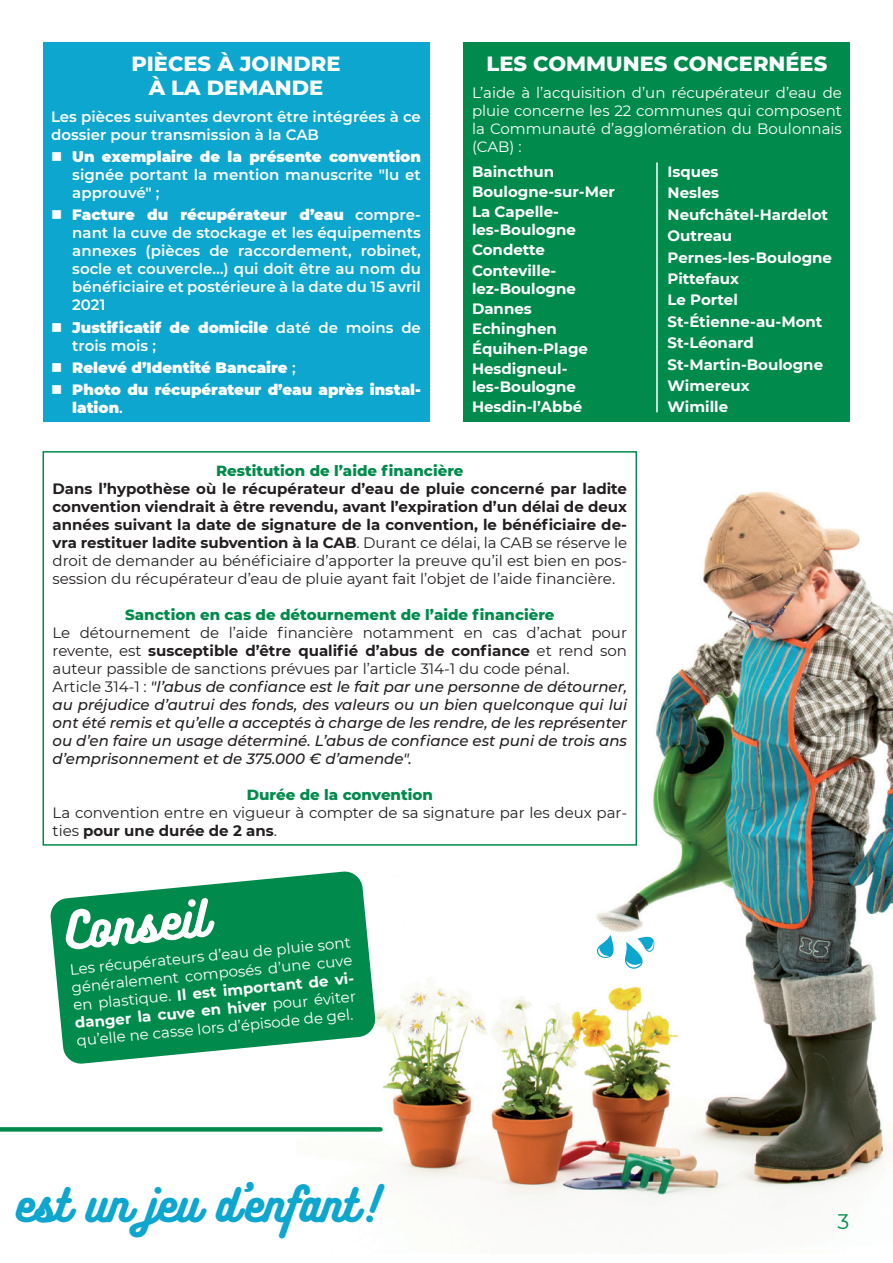
<style>
.page{position:relative;width:893px;height:1263px;background:#fff}
.page>*{position:absolute;margin:0;border:0;box-sizing:border-box;transform-origin:0 0}
.t1{font:46.05px "Bukhari Script";color:#fff}
.t2{font:42px "Bukhari Script";color:#0ca6cf}
.t3{font:800 21px/24px "Montserrat";color:#fff;text-align:center}
.t4{font:21px "Montserrat";color:#008b4c}
.t5{font:italic 500 15px/18px "Montserrat";color:#231f20}
.t6{font:600 15px/18px "Montserrat";color:#fff}
.t7{font:700 15px/18px "Montserrat";color:#231f20;text-align:justify}
.t8{font:15px/18px "Montserrat";color:#fff;text-align:justify}
.t9{font:700 15px/21.5px "Montserrat";color:#fff}
.t10{font:800 15px "Montserrat";color:#008b4c}
.t11{font:15px/18px "Montserrat";color:#231f20}
.t12{font:900 15px/18px "Montserrat";color:#fff}
.s1{font-weight:900}
.s2{font-weight:600}
.s3{font-weight:400}
.s4{font-weight:400;font-style:normal}
.s5{font-weight:700;font-style:normal}
.s6{font-weight:700}
</style>
<div class="page">
<img style="left:296px;top:396px;width:597px;height:814px">
<svg style="left:597px;top:935px;width:18px;height:23px"></svg>
<svg style="left:622px;top:936px;width:33px;height:34px"></svg>
<div style="left:43px;top:43px;width:386px;height:379px;background:#0ca6cf"></div>
<div style="left:463px;top:43px;width:387px;height:379px;background:#008b4c"></div>
<div style="left:43px;top:451px;width:594px;height:395px;border:2px solid #008b4c"></div>
<svg style="left:0;top:1127px;width:380px;height:4px;background:#088f52"></svg>
<svg style="left:50px;top:871px;width:326px;height:193px;fill:#008b4c"></svg>
<hr style="left:656px;top:162px;width:2px;height:250px;background:#fff">
<h3 class="t3" style="left:132px;top:51px;width:210px">PIÈCES À JOINDRE<br>À LA DEMANDE</h3>
<p class="t6" style="left:51px;top:107px;width:371px">Les pièces suivantes devront être intégrées à ce dossier pour transmission à la CAB</p>
<p class="t6" style="left:72px;top:147px;width:350px;text-align:justify;text-indent:-21px">■ <span class="s1">Un exemplaire de la présente convention </span>signée portant la mention manuscrite "lu et approuvé" ;</p>
<p class="t6" style="left:72px;top:205px;width:350px;text-align:justify;text-indent:-21px">■ <span class="s1">Facture du récupérateur d’eau</span> compre&shy;nant la cuve de stockage et les équipements annexes (pièces de raccordement, robinet, socle et couvercle…) qui doit être au nom du bénéficiaire et postérieure à la date du 15 avril 2021</p>
<p class="t6" style="left:72px;top:318px;width:350px;text-indent:-21px">■ <span class="s1">Justificatif de domicile</span> daté de moins de trois mois ;</p>
<p class="t12" style="left:51px;top:358px;width:246px">■ Relevé d’Identité Bancaire <span class="s2">;</span></p>
<p class="t12" style="left:72px;top:380px;width:350px;text-indent:-21px">■ Photo du récupérateur d’eau après instal&shy;lation<span class="s2">.</span></p>
<h3 class="t3" style="left:487px;top:51px;width:342px">LES COMMUNES CONCERNÉES</h3>
<p class="t8" style="left:472px;top:83px;width:371px">L’aide à l’acquisition d’un récupérateur d’eau de pluie concerne les 22 communes qui composent la Communauté d’agglomération du Boulonnais (CAB) :</p>
<p class="t9" style="left:472px;top:161px;width:144px;line-height:20.1px">Baincthun<br>Boulogne-sur-Mer<br>La Capelle-</p>
<p class="t9" style="left:472px;top:219px;width:106px;line-height:20.1px">les-Boulogne<br>Condette<br>Conteville-</p>
<p class="t9" style="left:472px;top:277px;width:118px;line-height:20.1px">lez-Boulogne<br>Dannes<br>Echinghen<br>Équihen-Plage<br>Hesdigneul-</p>
<p class="t9" style="left:472px;top:376px;width:112px;line-height:20.1px">les-Boulogne<br>Hesdin-l’Abbé</p>
<p class="t9" style="left:668px;top:160px;width:166px">Isques<br>Nesles<br>Neufchâtel-Hardelot<br>Outreau<br>Pernes-les-Boulogne<br>Pittefaux<br>Le Portel<br>St-Étienne-au-Mont<br>St-Léonard<br>St-Martin-Boulogne<br>Wimereux<br>Wimille</p>
<p class="t10" style="left:216px;top:459px;width:249px">Restitution de l’aide financière</p>
<p class="t7" style="left:53px;top:478px;width:576px">Dans l’hypothèse où le récupérateur d’eau de pluie concerné par ladite convention viendrait à être revendu, avant l’expiration d’un délai de deux années suivant la date de signature de la convention, le bénéficiaire de&shy;vra restituer ladite subvention à la CAB<span class="s3">. Durant ce délai, la CAB se réserve le droit de demander au bénéficiaire d’apporter la preuve qu’il est bien en pos&shy;session du récupérateur d’eau de pluie ayant fait l’objet de l’aide financière.</span></p>
<p class="t10" style="left:125px;top:603px;width:431px">Sanction en cas de détournement de l’aide financière</p>
<p class="t5" style="left:53px;top:623px;width:576px"><span class="s4">Le détournement de l’aide financière notamment en cas d’achat pour revente, est</span> <span class="s5">susceptible d’être qualifié d’abus de confiance</span> <span class="s4">et rend son auteur passible de sanctions prévues par l’article 314-1 du code pénal.<br>Article 314-1 :</span> "l’abus de confiance est le fait par une personne de détourner, au préjudice d’autrui des fonds, des valeurs ou un bien quelconque qui lui ont été remis et qu’elle a acceptés à charge de les rendre, de les représenter ou d’en faire un usage déterminé. L’abus de confiance est puni de trois ans d’emprisonnement et de 375.000 € d’amende".</p>
<p class="t10" style="left:247px;top:783px;width:188px">Durée de la convention</p>
<p class="t11" style="left:53px;top:803px;width:576px">La convention entre en vigueur à compter de sa signature par les deux par&shy;ties <span class="s6">pour une durée de 2 ans</span>.</p>
<h1 class="t1" style="left:63px;top:907px;width:143px;rotate:-6deg">Conseil</h1>
<p class="t8" style="left:69px;top:961px;width:285px;rotate:-6deg">Les récupérateurs d’eau de pluie sont généralement composés d’une cuve en plastique. <span class="s6">Il est important de vi-</span></p>
<p class="t8" style="left:74px;top:1014px;width:284px;rotate:-6deg"><span class="s6">danger la cuve en hiver</span> pour éviter qu’elle ne casse lors d’épisode de gel.</p>
<h2 class="t2" style="left:15px;top:1182px;width:366px">est un jeu d'enfant!</h2>
<h3 class="t4" style="left:837px;top:1207px;width:13px">3</h3>
</div>
